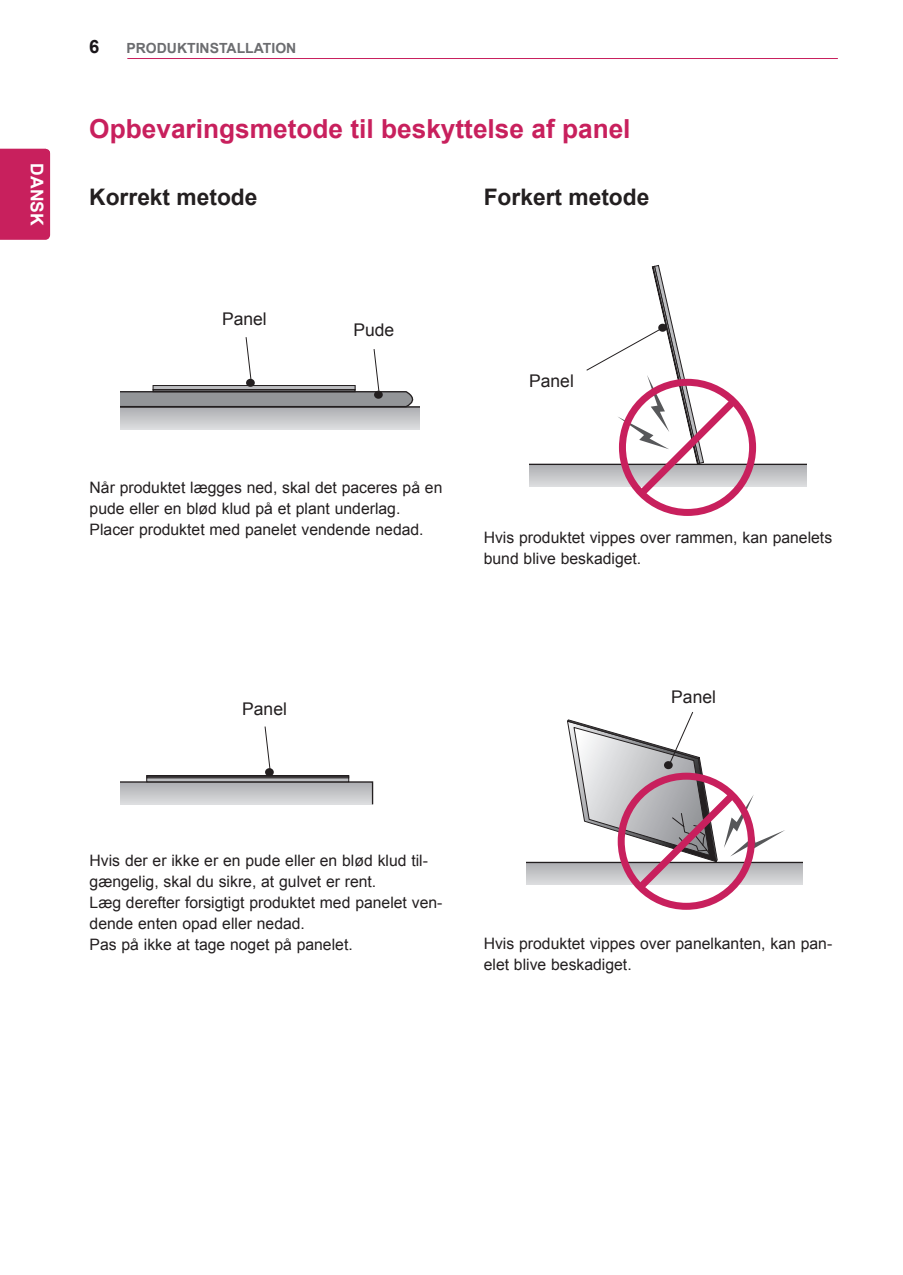
<style>
.page{position:relative;width:903px;height:1275px;background:#fff}
.page>*{position:absolute;margin:0;border:0;box-sizing:border-box;transform-origin:0 0}
.Title-1{font:700 26.25px "Arial";color:#c8205d}
.Title-2{font:700 22.75px "Arial";color:#231f20}
.t1{font:700 21px "Arial";color:#fff}
.t2{font:700 18.38px "Arial";color:#1a161a}
.t3{font:17.5px "Arial";color:#231f20}
.t4{font:700 17.5px "Arial";color:#fff}
.body_main{font:15.75px/21px "Arial";color:#231f20}
.t5{font:700 14px "Arial";color:#6c6d70}
</style>
<div class="page">
<hr style="left:127px;top:58px;width:711px;height:1px;background:#c8205d">
<div style="left:0;top:149px;width:50px;height:91px;background:#c8205d"></div>
<svg style="left:120px;top:781px;width:253px;height:24px;background:#bfbfc2"></svg>
<svg style="left:146px;top:778px;width:203px;height:4px"></svg>
<div style="left:146px;top:776px;width:203px;height:2px;background:#bcbdc0;border:1px solid #231f20"></div>
<div style="left:147px;top:775px;width:202px;height:1px;background:#57585a;border:1px solid #231f20"></div>
<div style="left:265px;top:768px;width:9px;height:8px;border:2px solid #231f20;border-radius:50%"></div>
<svg style="left:264px;top:726px;width:7px;height:47px"></svg>
<svg style="left:120px;top:337px;width:299px;height:93px"></svg>
<svg style="left:530px;top:264px;width:276px;height:240px"></svg>
<svg style="left:526px;top:712px;width:277px;height:186px"></svg>
<p class="t4" style="left:49px;top:163px;width:64px;rotate:90deg">DANSK</p>
<h3 class="t1" style="left:50px;top:172px;width:47px;rotate:90deg">DAN</h3>
<p class="t2" style="left:89px;top:34px;width:12px">6</p>
<p class="t5" style="left:126px;top:39px;width:171px">PRODUKTINSTALLATION</p>
<p class="Title-1" style="left:89px;top:111px;width:543px">Opbevaringsmetode til beskyttelse af panel</p>
<p class="Title-2" style="left:89px;top:182px;width:170px">Korrekt metode</p>
<p class="Title-2" style="left:484px;top:182px;width:167px">Forkert metode</p>
<p class="t3" style="left:222px;top:307px;width:46px">Panel</p>
<p class="t3" style="left:353px;top:318px;width:42px">Pude</p>
<p class="body_main" style="left:90px;top:477px;width:354px">Når produktet lægges ned, skal det paceres på en pude eller en blød klud på et plant underlag.</p>
<p class="body_main" style="left:90px;top:519px;width:336px">Placer produktet med panelet vendende nedad.</p>
<p class="t3" style="left:529px;top:369px;width:46px">Panel</p>
<p class="body_main" style="left:484px;top:527px;width:350px">Hvis produktet vippes over rammen, kan panelets bund blive beskadiget.</p>
<p class="t3" style="left:242px;top:697px;width:46px">Panel</p>
<p class="t3" style="left:671px;top:686px;width:46px">Panel</p>
<p class="body_main" style="left:90px;top:850px;width:340px">Hvis der er ikke er en pude eller en blød klud til&shy;gængelig, skal du sikre, at gulvet er rent.</p>
<p class="body_main" style="left:90px;top:892px;width:354px">Læg derefter forsigtigt produktet med panelet ven&shy;dende enten opad eller nedad.</p>
<p class="body_main" style="left:90px;top:934px;width:265px">Pas på ikke at tage noget på panelet.</p>
<p class="body_main" style="left:484px;top:933px;width:350px">Hvis produktet vippes over panelkanten, kan pan&shy;elet blive beskadiget.</p>
</div>
